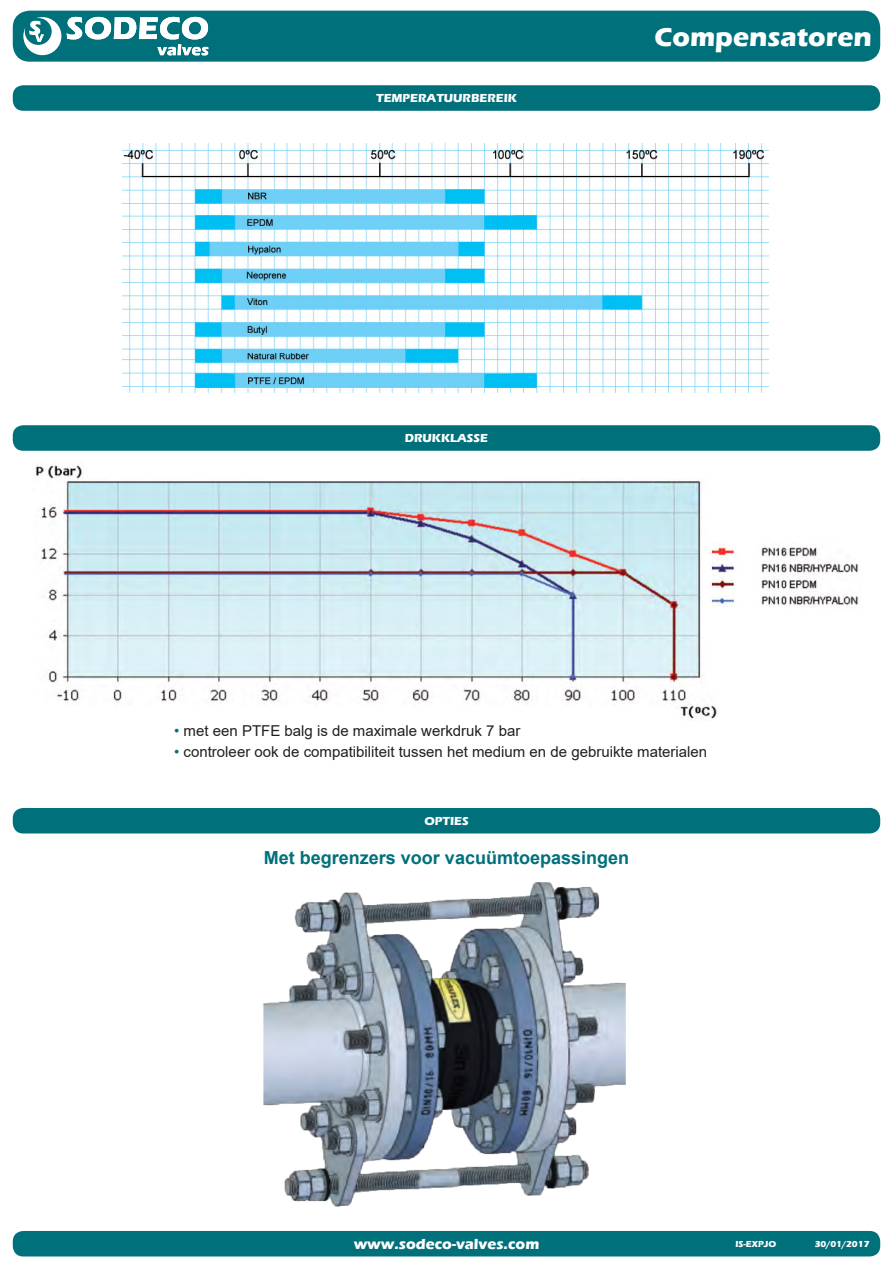
<style>
.page{position:relative;width:893px;height:1263px;background:#fff}
.page>*{position:absolute;margin:0;border:0;box-sizing:border-box;transform-origin:0 0}
.t1{font:700 27px "Eras ITC";color:#fff}
.t2{font:700 18px "Arial";color:#00707b}
.t3{font:15px "Arial";color:#231f20}
.t4{font:700 15px "Eras ITC";color:#fff}
.t5{font:700 12px "Eras ITC";color:#fff}
.t6{font:700 9px "Eras ITC";color:#fff}
.s1{color:#00707b}
</style>
<div class="page">
<div style="left:13px;top:1231px;width:867px;height:25px;background:#00707b;border-radius:10px"></div>
<div style="left:13px;top:11px;width:867px;height:51px;background:#00707b;border-radius:17px"></div>
<div style="left:13px;top:808px;width:867px;height:25px;background:#00707b;border-radius:10px"></div>
<div style="left:13px;top:85px;width:867px;height:26px;background:#00707b;border-radius:10px"></div>
<div style="left:13px;top:425px;width:867px;height:26px;background:#00707b;border-radius:10px"></div>
<img style="left:122px;top:144px;width:647px;height:248px">
<img style="left:35px;top:465px;width:824px;height:254px">
<img style="left:263px;top:882px;width:363px;height:325px">
<svg style="left:23px;top:17px;width:38px;height:38px"></svg>
<svg style="left:67px;top:17px;width:141px;height:38px"></svg>
<p class="t5" style="left:376px;top:91px;width:143px">TEMPERATUURBEREIK</p>
<p class="t5" style="left:405px;top:431px;width:85px">DRUKKLASSE</p>
<p class="t1" style="left:654px;top:21px;width:219px">Compensatoren</p>
<p class="t3" style="left:174px;top:721px;width:348px"><span class="s1">•</span> met een PTFE balg is de maximale werkdruk 7 bar</p>
<p class="t3" style="left:174px;top:742px;width:534px"><span class="s1">•</span> controleer ook de compatibiliteit tussen het medium en de gebruikte materialen</p>
<p class="t5" style="left:424px;top:814px;width:46px">OPTIES</p>
<p class="t2" style="left:264px;top:844px;width:367px">Met begrenzers voor vacuümtoepassingen</p>
<p class="t4" style="left:354px;top:1235px;width:187px">www.sodeco-valves.com</p>
<p class="t6" style="left:735px;top:1239px;width:42px">IS-EXPJO</p>
<p class="t6" style="left:815px;top:1239px;width:56px">30/01/2017</p>
</div>
